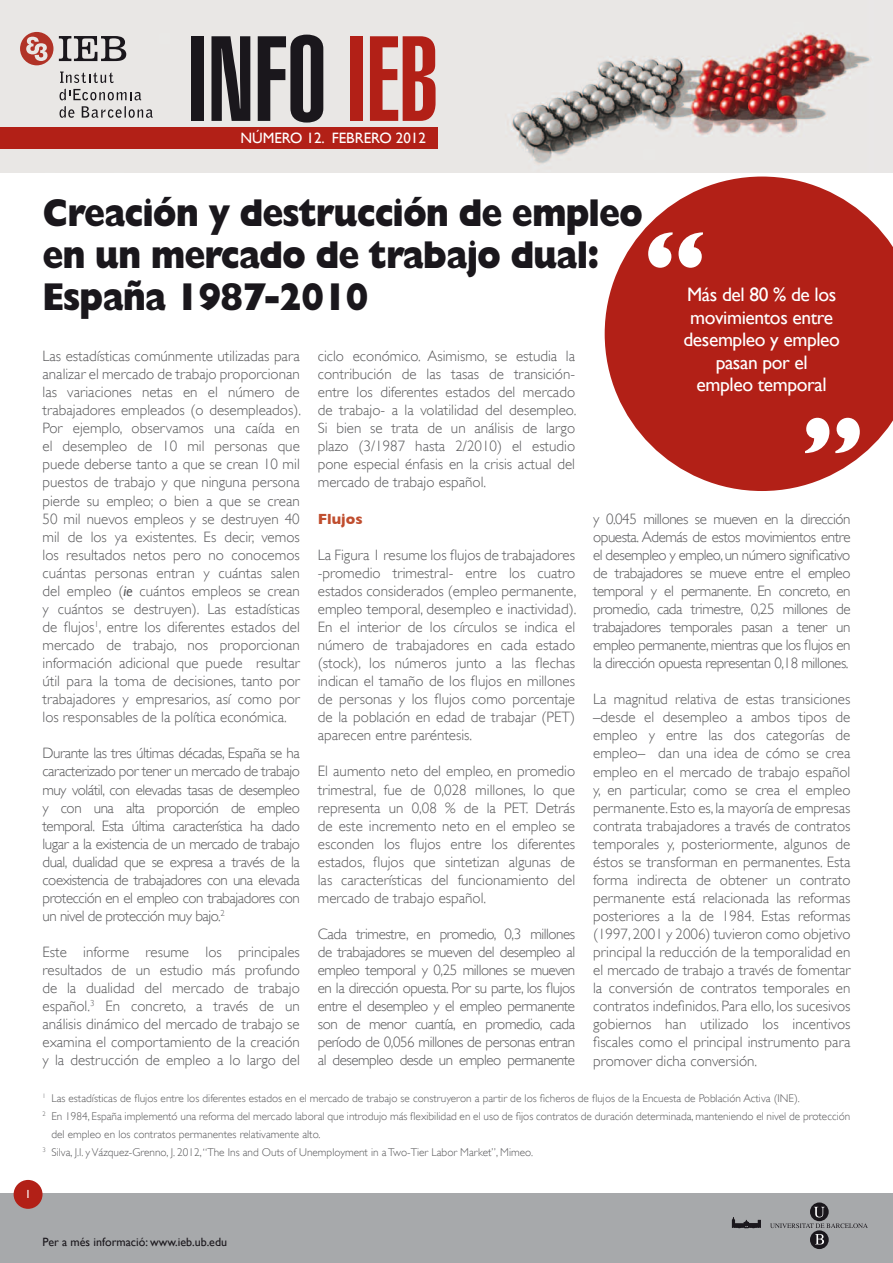
<style>
.page{position:relative;width:893px;height:1263px;background:#fff}
.page>*{position:absolute;margin:0;border:0;box-sizing:border-box;transform-origin:0 0}
.t1{font:900 extra-condensed 118.8px "Helvetica LT";color:#1a171c}
.t2{font:800 91.05px "Gill Sans";color:#fff}
.t3{font:800 39px/42px "Gill Sans";letter-spacing:-.03em;color:#1a171c;scale:.88 1}
.t4{font:19.5px/22.5px "Gill Sans";letter-spacing:-.02em;color:#fff;text-align:center}
.t5{font:300 15px/18px "Gill Sans";color:#58585a;text-align:justify}
.t6{font:15px "Gill Sans";color:#fff}
.t7{font:700 15px "Gill Sans";color:#c04e2f}
.t8{font:12px "Gill Sans";color:#1a171c}
.t9{font:11.7px "Gill Sans";color:#fff}
.t10{font:300 11.25px "Gill Sans";color:#58585a}
.s1{color:#b22017}
.s2{font-weight:400;font-style:italic}
</style>
<div class="page">
<img style="left:0;top:0;width:893px;height:172px">
<div style="left:0;top:1194px;width:893px;height:69px;background:#a7a9ab"></div>
<div style="left:0;top:128px;width:438px;height:21px;background:#b22017"></div>
<svg style="left:770px;top:1223px;width:98px;height:5px"></svg>
<svg style="left:810px;top:1202px;width:19px;height:19px"></svg>
<svg style="left:814px;top:1207px;width:11px;height:10px"></svg>
<svg style="left:810px;top:1230px;width:19px;height:19px"></svg>
<svg style="left:815px;top:1234px;width:9px;height:10px"></svg>
<svg style="left:732px;top:1217px;width:29px;height:11px"></svg>
<svg style="left:60px;top:106px;width:14px;height:12px"></svg>
<svg style="left:82px;top:106px;width:71px;height:12px"></svg>
<svg style="left:60px;top:89px;width:81px;height:11px"></svg>
<svg style="left:60px;top:72px;width:53px;height:11px"></svg>
<svg style="left:20px;top:32px;width:33px;height:33px"></svg>
<svg style="left:59px;top:36px;width:67px;height:25px;background:#8e8c8d"></svg>
<div style="left:14px;top:1180px;width:29px;height:29px;background:#b22017;border-radius:50%"></div>
<svg style="left:605px;top:177px;width:288px;height:314px;fill:#b22017"></svg>
<h1 class="t1" style="left:188px;top:11px;width:252px">INFO <span class="s1">IEB</span></h1>
<p class="t6" style="left:240px;top:129px;width:125px">NÚMERO 12. febrero</p>
<p class="t6" style="left:396px;top:129px;width:31px">2012</p>
<p class="t9" style="left:25px;top:1187px;width:7px">1</p>
<h3 class="t3" style="left:43px;top:192px;width:684px">Creación y destrucción de empleo en un mercado de trabajo dual:<br>España 1987-2010</h3>
<h2 class="t2" style="left:643px;top:211px;width:65px">“</h2>
<h3 class="t4" style="left:683px;top:283px;width:158px">Más del 80 % de los movimientos entre desempleo y empleo pasan por el<br>empleo temporal</h3>
<p class="t5" style="left:318px;top:347px;width:260px">ciclo económico. Asimismo, se estudia la contribución de las tasas de transición&shy;entre los diferentes estados del mercado de trabajo- a la volatilidad del desempleo.<br>Si bien se trata de un análisis de largo plazo (3/1987 hasta 2/2010) el estudio pone especial énfasis en la crisis actual del mercado de trabajo español.</p>
<p class="t7" style="left:318px;top:510px;width:46px">Flujos</p>
<p class="t5" style="left:318px;top:546px;width:260px">La Figura 1 resume los flujos de trabajadores -promedio trimestral- entre los cuatro estados considerados (empleo permanente, empleo temporal, desempleo e inactividad).<br>En el interior de los círculos se indica el número de trabajadores en cada estado (stock), los números junto a las flechas indican el tamaño de los flujos en millones de personas y los flujos como porcentaje de la población en edad de trabajar (PET) aparecen entre paréntesis.</p>
<p class="t5" style="left:318px;top:762px;width:259px">El aumento neto del empleo, en promedio trimestral, fue de 0,028 millones, lo que representa un 0,08 % de la PET. Detrás de este incremento neto en el empleo se esconden los flujos entre los diferentes estados, flujos que sintetizan algunas de las características del funcionamiento del mercado de trabajo español.</p>
<p class="t5" style="left:318px;top:925px;width:259px">Cada trimestre, en promedio, 0,3 millones de trabajadores se mueven del desempleo al empleo temporal y 0,25 millones se mueven en la dirección opuesta. Por su parte, los flujos entre el desempleo y el empleo permanente son de menor cuantía, en promedio, cada período de 0,056 millones de personas entran al desempleo desde un empleo permanente</p>
<p class="t5" style="left:43px;top:347px;width:260px">Las estadísticas comúnmente utilizadas para analizar el mercado de trabajo proporcionan las variaciones netas en el número de trabajadores empleados (o desempleados).<br>Por ejemplo, observamos una caída en el desempleo de 10 mil personas que puede deberse tanto a que se crean 10 mil puestos de trabajo y que ninguna persona pierde su empleo; o bien a que se crean 50 mil nuevos empleos y se destruyen 40 mil de los ya existentes. Es decir, vemos los resultados netos pero no conocemos cuántas personas entran y cuántas salen del empleo (<span class="s2">ie</span> cuántos empleos se crean y cuántos se destruyen). Las estadísticas de flujos<sup>1</sup>, entre los diferentes estados del mercado de trabajo, nos proporcionan información adicional que puede resultar útil para la toma de decisiones, tanto por trabajadores y empresarios, así como por los responsables de la política económica.</p>
<p class="t5" style="left:43px;top:744px;width:259px">Durante las tres últimas décadas, España se ha caracterizado por tener un mercado de trabajo muy volátil, con elevadas tasas de desempleo y con una alta proporción de empleo temporal. Esta última característica ha dado lugar a la existencia de un mercado de trabajo dual, dualidad que se expresa a través de la coexistencia de trabajadores con una elevada protección en el empleo con trabajadores con un nivel de protección muy bajo.<sup>2</sup></p>
<p class="t5" style="left:43px;top:943px;width:259px">Este informe resume los principales resultados de un estudio más profundo de la dualidad del mercado de trabajo español.<sup>3</sup> En concreto, a través de un análisis dinámico del mercado de trabajo se examina el comportamiento de la creación y la destrucción de empleo a lo largo del</p>
<h2 class="t2" style="left:802px;top:397px;width:65px">”</h2>
<p class="t5" style="left:593px;top:510px;width:259px">y 0.045 millones se mueven en la dirección opuesta. Además de estos movimientos entre el desempleo y empleo, un número significativo de trabajadores se mueve entre el empleo temporal y el permanente. En concreto, en promedio, cada trimestre, 0,25 millones de trabajadores temporales pasan a tener un empleo permanente, mientras que los flujos en la dirección opuesta representan 0,18 millones.</p>
<p class="t5" style="left:593px;top:690px;width:259px">La magnitud relativa de estas transiciones –desde el desempleo a ambos tipos de empleo y entre las dos categorías de empleo– dan una idea de cómo se crea empleo en el mercado de trabajo español y, en particular, como se crea el empleo permanente. Esto es, la mayoría de empresas contrata trabajadores a través de contratos temporales y, posteriormente, algunos de éstos se transforman en permanentes. Esta forma indirecta de obtener un contrato permanente está relacionada las reformas posteriores a la de 1984. Estas reformas (1997, 2001 y 2006) tuvieron como objetivo principal la reducción de la temporalidad en el mercado de trabajo a través de fomentar la conversión de contratos temporales en contratos indefinidos. Para ello, los sucesivos gobiernos han utilizado los incentivos fiscales como el principal instrumento para promover dicha conversión.</p>
<p class="t10" style="left:43px;top:1092px;width:759px"><sup>1</sup> Las estadísticas de flujos entre los diferentes estados en el mercado de trabajo se construyeron a partir de los ficheros de flujos de la Encuesta de Población Activa (INE).</p>
<p class="t10" style="left:43px;top:1110px;width:809px"><sup>2</sup> En 1984, España implementó una reforma del mercado laboral que introdujo más flexibilidad en el uso de fijos contratos de duración determinada, manteniendo el nivel de protección</p>
<p class="t10" style="left:51px;top:1128px;width:271px">del empleo en los contratos permanentes relativamente alto.</p>
<p class="t10" style="left:43px;top:1146px;width:492px"><sup>3</sup> Silva, J.I. y Vázquez-Grenno, J. 2012, “The Ins and Outs of Unemployment in a Two-Tier Labor Market”, Mimeo.</p>
<p class="t8" style="left:43px;top:1235px;width:186px">Per a més informació: www.ieb.ub.edu</p>
</div>
